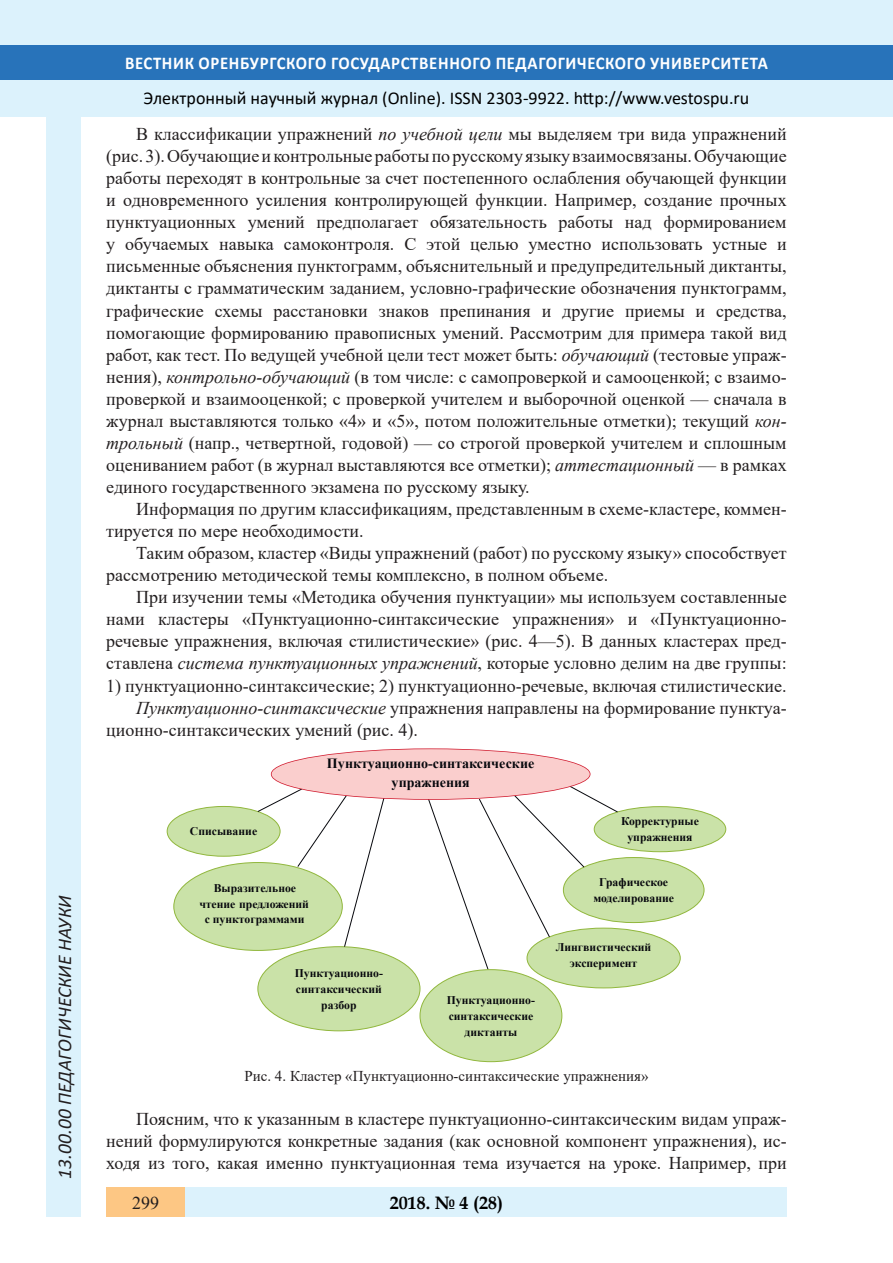
<style>
.page{position:relative;width:893px;height:1263px;background:#fff}
.page>*{position:absolute;margin:0;border:0;box-sizing:border-box;transform-origin:0 0}
.t1{font:italic 19.5px "Calibri";color:#231f20}
.t2{font:18px/22px "Times New Roman";color:#231f20;text-align:justify}
.t3{font:18px "Calibri";color:#000}
.t4{font:700 18px "Calibri";letter-spacing:.04em;color:#fff;scale:.93 1}
.t5{font:700 18px "Book Antiqua";color:#000}
.t6{font:15px "Times New Roman";color:#231f20}
.t7{font:700 14.1px/19.4px "Times New Roman";color:#07080d;text-align:center}
.t8{font:700 11.7px/16.2px "Times New Roman";color:#07080d;text-align:center}
.s1{font-style:italic}
</style>
<div class="page">
<div style="left:0;top:0;width:893px;height:116px;background:#dcf2fc"></div>
<div style="left:0;top:45px;width:893px;height:34px;background:#2873ba"></div>
<div style="left:47px;top:116px;width:34px;height:1101px;background:#dcf2fc"></div>
<div style="left:106px;top:1188px;width:681px;height:29px;background:#dcf2fc"></div>
<div style="left:106px;top:1188px;width:79px;height:29px;background:#fdc784"></div>
<img style="left:316px;top:749px;width:233px;height:51px">
<div style="left:167px;top:806px;width:113px;height:50px;background:#cae2a8;border-radius:50%"></div>
<div style="left:167px;top:806px;width:113px;height:50px;border:1px solid #91b73d;border-radius:50%"></div>
<div style="left:174px;top:862px;width:168px;height:88px;background:#cae2a8;border-radius:50%"></div>
<div style="left:258px;top:947px;width:162px;height:84px;background:#cae2a8;border-radius:50%"></div>
<div style="left:563px;top:857px;width:141px;height:65px;background:#cae2a8;border-radius:50%"></div>
<div style="left:527px;top:928px;width:153px;height:60px;background:#cae2a8;border-radius:50%"></div>
<img style="left:618px;top:809px;width:93px;height:44px">
<div style="left:594px;top:807px;width:132px;height:45px;background:#cae2a8;border-radius:50%"></div>
<div style="left:594px;top:806px;width:132px;height:46px;border:1px solid #91b73d;border-radius:50%"></div>
<svg style="left:257px;top:788px;width:128px;height:159px"></svg>
<svg style="left:428px;top:785px;width:190px;height:185px"></svg>
<div style="left:420px;top:970px;width:142px;height:92px;background:#cae2a8;border-radius:50%"></div>
<div style="left:272px;top:749px;width:318px;height:50px;background:#facecd;border-radius:50%"></div>
<p class="t1" style="left:51px;top:1179px;width:285px;rotate:-90deg">13.00.00 ПЕДАГОГИЧЕСКИЕ НАУКИ</p>
<p class="t1" style="left:51px;top:1105px;width:206px;rotate:-90deg">БИОЛОГИЧЕСКИЕ НАУКИ</p>
<p class="t1" style="left:51px;top:1179px;width:11px;rotate:-90deg">0</p>
<p class="t4" style="left:125px;top:50px;width:693px">ВЕСТНИК ОРЕНБУРГСКОГО ГОСУДАРСТВЕННОГО ПЕДАГОГИЧЕСКОГО УНИВЕРСИТЕТА</p>
<p class="t3" style="left:144px;top:85px;width:607px">Электронный научный журнал (Online). ISSN 2303-9922. http://www.vestospu.ru</p>
<p class="t3" style="left:583px;top:85px;width:13px">t</p>
<p class="t2" style="left:106px;top:122px;width:682px;text-indent:30px">В классификации упражнений <span class="s1">по учебной цели</span> мы выделяем три вида упражнений (рис. 3). Обучающие и контрольные работы по русскому языку взаимосвязаны. Обучающие работы переходят в контрольные за счет постепенного ослабления обучающей функции и одновременного усиления контролирующей функции. Например, создание прочных пунктуационных умений предполагает обязательность работы над формированием у обучаемых навыка самоконтроля. С этой целью уместно использовать устные и письменные объяснения пунктограмм, объяснительный и предупредительный диктанты, диктанты с грамматическим заданием, условно-графические обозначения пунктограмм, графические схемы расстановки знаков препинания и другие приемы и средства, помогающие формированию правописных умений. Рассмотрим для примера такой вид работ, как тест. По ведущей учебной цели тест может быть: <span class="s1">обучающий</span> (тестовые упраж&shy;нения), <span class="s1">контрольно-обучающий</span> (в том числе: с самопроверкой и самооценкой; с взаимо&shy;проверкой и взаимооценкой; с проверкой учителем и выборочной оценкой — сначала в журнал выставляются только «4» и «5», потом положительные отметки); текущий <span class="s1">кон&shy;трольный</span> (напр., четвертной, годовой) — со строгой проверкой учителем и сплошным оцениванием работ (в журнал выставляются все отметки); <span class="s1">аттестационный</span> — в рамках единого государственного экзамена по русскому языку.</p>
<p class="t2" style="left:106px;top:497px;width:682px;text-indent:30px">Информация по другим классификациям, представленным в схеме-кластере, коммен&shy;тируется по мере необходимости.</p>
<p class="t2" style="left:106px;top:542px;width:682px;text-indent:30px">Таким образом, кластер «Виды упражнений (работ) по русскому языку» способствует рассмотрению методической темы комплексно, в полном объеме.</p>
<p class="t2" style="left:106px;top:586px;width:682px;text-indent:30px">При изучении темы «Методика обучения пунктуации» мы используем составленные нами кластеры «Пунктуационно-синтаксические упражнения» и «Пунктуационно&shy;речевые упражнения, включая стилистические» (рис. 4—5). В данных кластерах пред&shy;ставлена <span class="s1">система пунктуационных упражнений</span>, которые условно делим на две группы:</p>
<p class="t2" style="left:106px;top:674px;width:682px">1) пунктуационно-синтаксические; 2) пунктуационно-речевые, включая стилистические.</p>
<p class="t2" style="left:136px;top:696px;width:652px"><span class="s1">Пунктуационно-синтаксические</span> упражнения направлены на формирование пунктуа-</p>
<p class="t2" style="left:106px;top:718px;width:313px">ционно-синтаксических умений (рис. 4).</p>
<p class="t8" style="left:190px;top:822px;width:69px">Списывание</p>
<p class="t7" style="left:327px;top:753px;width:209px">Пунктуационно-синтаксические упражнения</p>
<p class="t8" style="left:199px;top:881px;width:111px;line-height:15.1px">Выразительное чтение предложений c пунктограммами</p>
<p class="t8" style="left:295px;top:964px;width:90px">Пунктуационно&shy;синтаксический разбор</p>
<p class="t8" style="left:447px;top:991px;width:90px">Пунктуационно&shy;синтаксические диктанты</p>
<p class="t8" style="left:621px;top:813px;width:79px">Корректурные упражнения</p>
<p class="t8" style="left:593px;top:874px;width:82px">Графическое моделирование</p>
<p class="t8" style="left:556px;top:938px;width:97px">Лингвистический эксперимент</p>
<p class="t6" style="left:244px;top:1065px;width:406px">Рис. 4. Кластер «Пунктуационно-синтаксические упражнения»</p>
<p class="t2" style="left:106px;top:1108px;width:682px;text-indent:30px">Поясним, что к указанным в кластере пунктуационно-синтаксическим видам упраж&shy;нений формулируются конкретные задания (как основной компонент упражнения), ис&shy;ходя из того, какая именно пунктуационная тема изучается на уроке. Например, при</p>
<p class="t5" style="left:390px;top:1190px;width:115px">2018. № 4 (28)</p>
<p class="t2" style="left:132px;top:1191px;width:28px">299</p>
<p class="t5" style="left:460px;top:1190px;width:39px">2 6</p>
</div>
